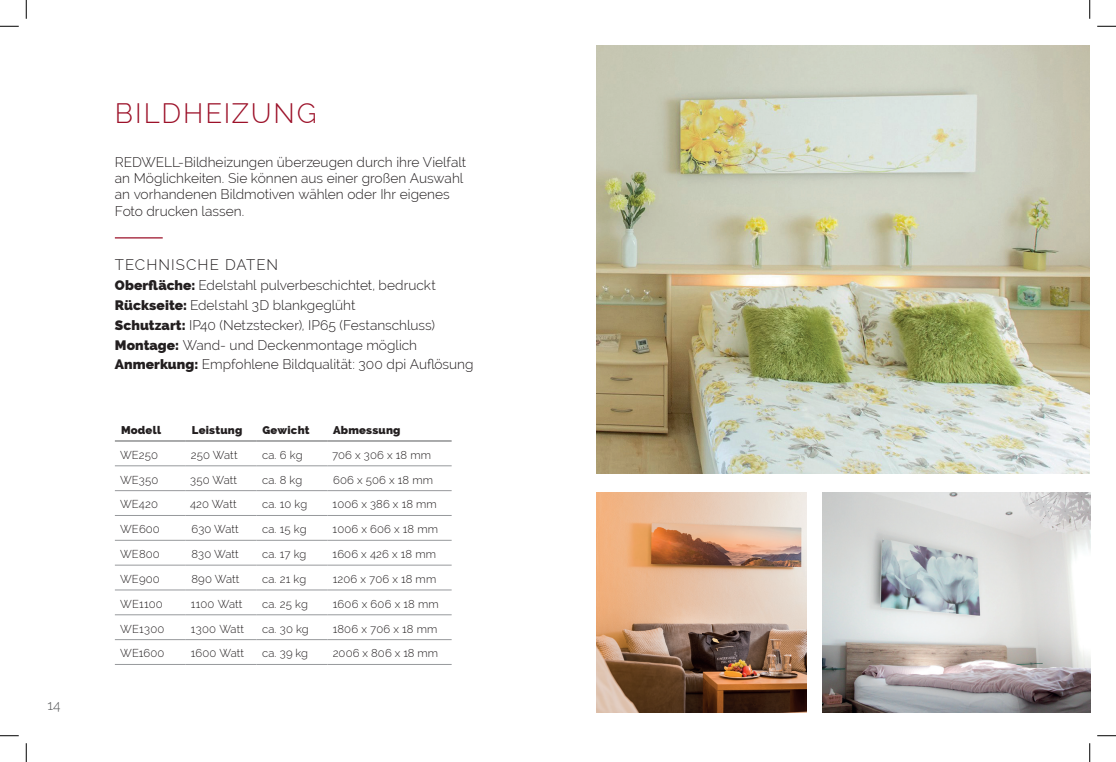
<style>
.page{position:relative;width:1116px;height:762px;background:#fff}
.page>*{position:absolute;margin:0;border:0;box-sizing:border-box;transform-origin:0 0}
.t1{font:300 27.5px "Raleway";letter-spacing:.07em;color:#9c1129}
.t2{font:300 15px "Raleway";letter-spacing:.065em;color:#231f20}
.t3{font:300 13.75px/19.8px "Raleway";color:#231f20}
.t4{font:300 13.75px "Raleway";color:#57585a}
.t5{font:300 11.25px "Raleway";letter-spacing:.01em;color:#231f20}
.t6{font:800 11.25px "Raleway";letter-spacing:.02em;color:#231f20}
.s1{font-weight:800}
</style>
<div class="page">
<img style="left:596px;top:492px;width:210px;height:220px">
<hr style="left:115px;top:440px;width:71px;height:1px;background:#57585a">
<hr style="left:186px;top:440px;width:71px;height:1px;background:#57585a">
<hr style="left:257px;top:440px;width:70px;height:1px;background:#57585a">
<hr style="left:327px;top:440px;width:124px;height:1px;background:#57585a">
<hr style="left:115px;top:465px;width:71px;height:1px;background:#97999c">
<hr style="left:186px;top:465px;width:71px;height:1px;background:#97999c">
<hr style="left:257px;top:465px;width:70px;height:1px;background:#97999c">
<hr style="left:327px;top:465px;width:124px;height:1px;background:#97999c">
<hr style="left:115px;top:490px;width:71px;height:1px;background:#97999c">
<hr style="left:186px;top:490px;width:71px;height:1px;background:#97999c">
<hr style="left:257px;top:490px;width:70px;height:1px;background:#97999c">
<hr style="left:327px;top:490px;width:124px;height:1px;background:#97999c">
<hr style="left:115px;top:515px;width:71px;height:1px;background:#97999c">
<hr style="left:186px;top:515px;width:71px;height:1px;background:#97999c">
<hr style="left:257px;top:515px;width:70px;height:1px;background:#97999c">
<hr style="left:327px;top:515px;width:124px;height:1px;background:#97999c">
<hr style="left:115px;top:539px;width:71px;height:1px;background:#97999c">
<hr style="left:186px;top:539px;width:71px;height:1px;background:#97999c">
<hr style="left:257px;top:539px;width:70px;height:1px;background:#97999c">
<hr style="left:327px;top:539px;width:124px;height:1px;background:#97999c">
<hr style="left:115px;top:564px;width:71px;height:1px;background:#97999c">
<hr style="left:186px;top:564px;width:71px;height:1px;background:#97999c">
<hr style="left:257px;top:564px;width:70px;height:1px;background:#97999c">
<hr style="left:327px;top:564px;width:124px;height:1px;background:#97999c">
<hr style="left:115px;top:589px;width:71px;height:1px;background:#97999c">
<hr style="left:186px;top:589px;width:71px;height:1px;background:#97999c">
<hr style="left:257px;top:589px;width:70px;height:1px;background:#97999c">
<hr style="left:327px;top:589px;width:124px;height:1px;background:#97999c">
<hr style="left:115px;top:614px;width:71px;height:1px;background:#97999c">
<hr style="left:186px;top:614px;width:71px;height:1px;background:#97999c">
<hr style="left:257px;top:614px;width:70px;height:1px;background:#97999c">
<hr style="left:327px;top:614px;width:124px;height:1px;background:#97999c">
<hr style="left:115px;top:639px;width:71px;height:1px;background:#97999c">
<hr style="left:186px;top:639px;width:71px;height:1px;background:#97999c">
<hr style="left:257px;top:639px;width:70px;height:1px;background:#97999c">
<hr style="left:327px;top:639px;width:124px;height:1px;background:#97999c">
<hr style="left:115px;top:663px;width:71px;height:1px;background:#97999c">
<hr style="left:186px;top:663px;width:71px;height:1px;background:#97999c">
<hr style="left:257px;top:663px;width:70px;height:1px;background:#97999c">
<hr style="left:327px;top:663px;width:124px;height:1px;background:#97999c">
<hr style="left:115px;top:237px;width:48px;height:1px;background:#9c1129">
<img style="left:822px;top:492px;width:268px;height:220px">
<img style="left:596px;top:45px;width:493px;height:428px">
<svg style="left:0;top:25px;width:19px;height:2px"></svg>
<svg style="left:1097px;top:25px;width:18px;height:2px"></svg>
<svg style="left:0;top:735px;width:19px;height:1px"></svg>
<svg style="left:1097px;top:735px;width:18px;height:1px"></svg>
<svg style="left:25px;top:0;width:2px;height:19px"></svg>
<svg style="left:25px;top:743px;width:2px;height:18px"></svg>
<svg style="left:1089px;top:0;width:1px;height:19px"></svg>
<svg style="left:1089px;top:743px;width:1px;height:18px"></svg>
<p class="t4" style="left:48px;top:696px;width:15px">14</p>
<h1 class="t1" style="left:115px;top:97px;width:203px">BILDHEIZUNG</h1>
<p class="t3" style="left:115px;top:154px;width:353px;line-height:16.2px">REDWELL-Bildheizungen überzeugen durch ihre Vielfalt an Möglichkeiten. Sie können aus einer großen Auswahl an vorhandenen Bildmotiven wählen oder Ihr eigenes Foto drucken lassen.</p>
<p class="t2" style="left:115px;top:256px;width:165px">TECHNISCHE DATEN</p>
<p class="t3" style="left:115px;top:275px;width:360px"><span class="s1">Oberfläche:</span> Edelstahl pulverbeschichtet, bedruckt <span class="s1">Rückseite:</span> Edelstahl 3D blankgeglüht<br><span class="s1">Schutzart:</span> IP40 (Netzstecker), IP65 (Festanschluss)<br><span class="s1">Montage:</span> Wand- und Deckenmontage möglich <span class="s1">Anmerkung:</span> Empfohlene Bildqualität: 300 dpi Auflösung</p>
<p class="t6" style="left:121px;top:423px;width:42px">Modell</p>
<p class="t6" style="left:192px;top:423px;width:52px">Leistung</p>
<p class="t6" style="left:262px;top:423px;width:49px">Gewicht</p>
<p class="t6" style="left:333px;top:423px;width:69px">Abmessung</p>
<p class="t5" style="left:120px;top:448px;width:40px">WE250</p>
<p class="t5" style="left:191px;top:448px;width:48px">250 Watt</p>
<p class="t5" style="left:262px;top:448px;width:42px">ca. 6 kg</p>
<p class="t5" style="left:332px;top:448px;width:100px">706 x 306 x 18 mm</p>
<p class="t5" style="left:120px;top:472px;width:40px">WE350</p>
<p class="t5" style="left:190px;top:472px;width:48px">350 Watt</p>
<p class="t5" style="left:262px;top:472px;width:42px">ca. 8 kg</p>
<p class="t5" style="left:333px;top:472px;width:101px">606 x 506 x 18 mm</p>
<p class="t5" style="left:120px;top:497px;width:39px">WE420</p>
<p class="t5" style="left:190px;top:497px;width:48px">420 Watt</p>
<p class="t5" style="left:262px;top:497px;width:47px">ca. 10 kg</p>
<p class="t5" style="left:332px;top:497px;width:106px">1006 x 386 x 18 mm</p>
<p class="t5" style="left:120px;top:522px;width:41px">WE600</p>
<p class="t5" style="left:191px;top:522px;width:49px">630 Watt</p>
<p class="t5" style="left:262px;top:522px;width:46px">ca. 15 kg</p>
<p class="t5" style="left:333px;top:522px;width:107px">1006 x 606 x 18 mm</p>
<p class="t5" style="left:120px;top:547px;width:41px">WE800</p>
<p class="t5" style="left:191px;top:547px;width:49px">830 Watt</p>
<p class="t5" style="left:262px;top:547px;width:46px">ca. 17 kg</p>
<p class="t5" style="left:333px;top:547px;width:105px">1606 x 426 x 18 mm</p>
<p class="t5" style="left:120px;top:572px;width:41px">WE900</p>
<p class="t5" style="left:191px;top:572px;width:49px">890 Watt</p>
<p class="t5" style="left:262px;top:572px;width:46px">ca. 21 kg</p>
<p class="t5" style="left:333px;top:572px;width:105px">1206 x 706 x 18 mm</p>
<p class="t5" style="left:120px;top:597px;width:44px">WE1100</p>
<p class="t5" style="left:191px;top:597px;width:53px">1100 Watt</p>
<p class="t5" style="left:262px;top:597px;width:47px">ca. 25 kg</p>
<p class="t5" style="left:333px;top:597px;width:108px">1606 x 606 x 18 mm</p>
<p class="t5" style="left:120px;top:621px;width:46px">WE1300</p>
<p class="t5" style="left:191px;top:621px;width:55px">1300 Watt</p>
<p class="t5" style="left:262px;top:621px;width:48px">ca. 30 kg</p>
<p class="t5" style="left:333px;top:621px;width:106px">1806 x 706 x 18 mm</p>
<p class="t5" style="left:120px;top:646px;width:46px">WE1600</p>
<p class="t5" style="left:191px;top:646px;width:55px">1600 Watt</p>
<p class="t5" style="left:262px;top:646px;width:47px">ca. 39 kg</p>
<p class="t5" style="left:333px;top:646px;width:107px">2006 x 806 x 18 mm</p>
</div>
